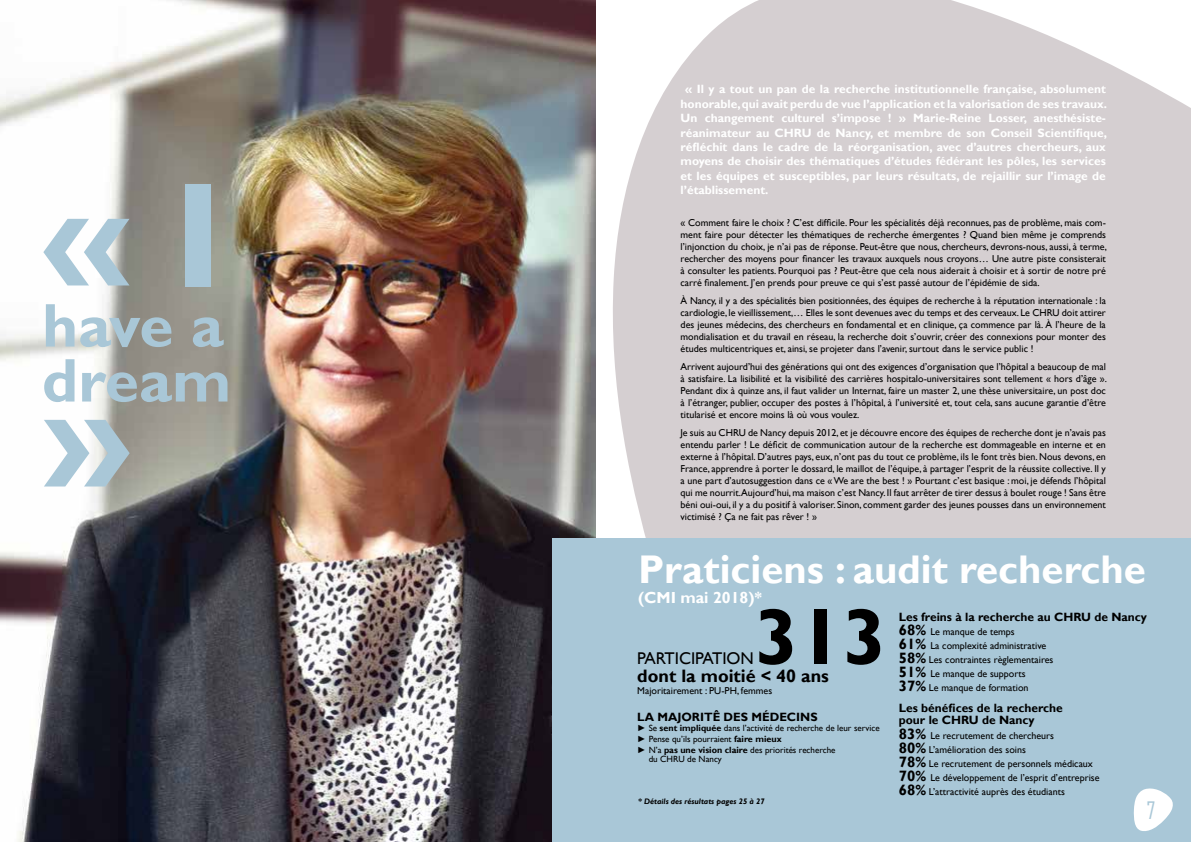
<style>
.page{position:relative;width:1191px;height:842px;background:#fff}
.page>*{position:absolute;margin:0;border:0;box-sizing:border-box;transform-origin:0 0}
.t1{font:700 150px "Gill Sans";color:#a9c7d7}
.t2{font:700 80px "Gill Sans";color:#000}
.t3{font:700 62px/55px "Gill Sans";color:#a9c7d7}
.t4{font:700 40px "Gill Sans";color:#fff}
.t5{font:23px "Agency FB";color:#a9c7d7}
.t6{font:700 18px "Gill Sans";color:#000}
.t7{font:17px "Gill Sans";color:#000}
.t8{font:700 16px "Gill Sans";color:#fff}
.t9{font:700 12px/14.4px "Gill Sans";color:#fff;text-align:justify}
.t10{font:700 12px/12px "Gill Sans";color:#000}
.t11{font:10px/12px "Gill Sans";color:#000;text-align:justify}
.t12{font:9px/10.8px "Gill Sans";color:#000}
.t13{font:italic 700 8px "Gill Sans";color:#000}
.s1{font-weight:700;font-size:15px}
.s2{font-family:"Century Gothic"}
.s3{font-weight:700}
</style>
<div class="page">
<svg style="left:608px;top:0;width:583px;height:539px;background:#d8d3d5"></svg>
<img style="left:0;top:0;width:595px;height:842px">
<div style="left:553px;top:539px;width:638px;height:303px;background:#a9c7d7"></div>
<svg style="left:1133px;top:788px;width:40px;height:43px"></svg>
<h1 class="t1" style="left:42px;top:146px;width:182px">« I</h1>
<h3 class="t3" style="left:42px;top:300px;width:191px">have a dream</h3>
<h1 class="t1" style="left:42px;top:347px;width:91px">»</h1>
<p class="t9" style="left:680px;top:82px;width:428px;text-indent:5px">« Il y a tout un pan de la recherche institutionnelle française, absolument honorable, qui avait perdu de vue l’application et la valorisation de ses travaux.<br>Un changement culturel s’impose ! » Marie-Reine Losser, anesthésiste&shy;réanimateur au CHRU de Nancy, et membre de son Conseil Scientifique, réfléchit dans le cadre de la réorganisation, avec d’autres chercheurs, aux moyens de choisir des thématiques d’études fédérant les pôles, les services et les équipes et susceptibles, par leurs résultats, de rejaillir sur l’image de l’établissement.</p>
<p class="t11" style="left:680px;top:217px;width:428px">« Comment faire le choix ? C’est difficile. Pour les spécialités déjà reconnues, pas de problème, mais com&shy;ment faire pour détecter les thématiques de recherche émergentes ? Quand bien même je comprends l’injonction du choix, je n’ai pas de réponse. Peut-être que nous, chercheurs, devrons-nous, aussi, à terme, rechercher des moyens pour financer les travaux auxquels nous croyons… Une autre piste consisterait à consulter les patients. Pourquoi pas ? Peut-être que cela nous aiderait à choisir et à sortir de notre pré carré finalement. J’en prends pour preuve ce qui s’est passé autour de l’épidémie de sida.</p>
<p class="t11" style="left:680px;top:295px;width:427px">À Nancy, il y a des spécialités bien positionnées, des équipes de recherche à la réputation internationale : la cardiologie, le vieillissement,… Elles le sont devenues avec du temps et des cerveaux. Le CHRU doit attirer des jeunes médecins, des chercheurs en fondamental et en clinique, ça commence par là. À l’heure de la mondialisation et du travail en réseau, la recherche doit s’ouvrir, créer des connexions pour monter des études multicentriques et, ainsi, se projeter dans l’avenir, surtout dans le service public !</p>
<p class="t11" style="left:680px;top:361px;width:428px">Arrivent aujourd’hui des générations qui ont des exigences d’organisation que l’hôpital a beaucoup de mal à satisfaire. La lisibilité et la visibilité des carrières hospitalo-universitaires sont tellement « hors d’âge ».<br>Pendant dix à quinze ans, il faut valider un Internat, faire un master 2, une thèse universitaire, un post doc à l’étranger, publier, occuper des postes à l’hôpital, à l’université et, tout cela, sans aucune garantie d’être titularisé et encore moins là où vous voulez.</p>
<p class="t11" style="left:680px;top:427px;width:427px">Je suis au CHRU de Nancy depuis 2012, et je découvre encore des équipes de recherche dont je n’avais pas entendu parler ! Le déficit de communication autour de la recherche est dommageable en interne et en externe à l’hôpital. D’autres pays, eux, n’ont pas du tout ce problème, ils le font très bien. Nous devons, en France, apprendre à porter le dossard, le maillot de l’équipe, à partager l’esprit de la réussite collective. Il y a une part d’autosuggestion dans ce « We are the best ! » Pourtant c’est basique : moi, je défends l’hôpital qui me nourrit.Aujourd’hui, ma maison c’est Nancy. Il faut arrêter de tirer dessus à boulet rouge ! Sans être béni oui-oui, il y a du positif à valoriser. Sinon, comment garder des jeunes pousses dans un environnement victimisé ? Ça ne fait pas rêver ! »</p>
<h3 class="t4" style="left:638px;top:546px;width:509px">Praticiens : audit recherche</h3>
<h3 class="t8" style="left:638px;top:587px;width:126px">(CMI mai 2018)*</h3>
<p class="t10" style="left:898px;top:611px;width:250px">Les freins à la recherche au CHRU de Nancy</p>
<p class="t11" style="left:898px;top:624px;width:156px;line-height:14px;text-align:left"><span class="s1">68%</span> Le manque de temps<br><span class="s1">61%</span> La complexité administrative<br><span class="s1">58%</span> Les contraintes règlementaires<br><span class="s1">51%</span> Le manque de supports<br><span class="s1">37%</span> Le manque de formation</p>
<p class="t10" style="left:898px;top:702px;width:165px">Les bénéfices de la recherche pour le CHRU de Nancy</p>
<p class="t11" style="left:898px;top:729px;width:202px;line-height:14px;text-align:left"><span class="s1">83%</span> Le recrutement de chercheurs<br><span class="s1">80%</span> L’amélioration des soins<br><span class="s1">78%</span> Le recrutement de personnels médicaux <span class="s1">70%</span> Le développement de l’esprit d’entreprise <span class="s1">68%</span> L’attractivité auprès des étudiants</p>
<h2 class="t2" style="left:754px;top:589px;width:134px">313</h2>
<p class="t11" style="left:637px;top:685px;width:136px">Majoritairement : PU-PH, femmes</p>
<p class="t10" style="left:637px;top:711px;width:182px">LA MAJORITÊ DES MÉDECINS</p>
<p class="t12" style="left:637px;top:723px;width:244px"><span class="s2">►</span> Se <span class="s3">sent impliquée</span> dans l’activité de recherche de leur service <span class="s2">►</span> Pense qu’ils pourraient <span class="s3">faire mieux<br></span><span class="s2">►</span> N’a <span class="s3">pas une vision claire</span> des priorités recherche</p>
<p class="t12" style="left:648px;top:754px;width:75px">du CHRU de Nancy</p>
<h3 class="t7" style="left:637px;top:648px;width:118px">PARTICIPATION</h3>
<h3 class="t6" style="left:637px;top:665px;width:193px">dont la moitié &lt; 40 ans</h3>
<p class="t13" style="left:638px;top:796px;width:128px">* Détails des résultats pages 25 à 27</p>
<h3 class="t5" style="left:1146px;top:796px;width:10px">7</h3>
</div>
